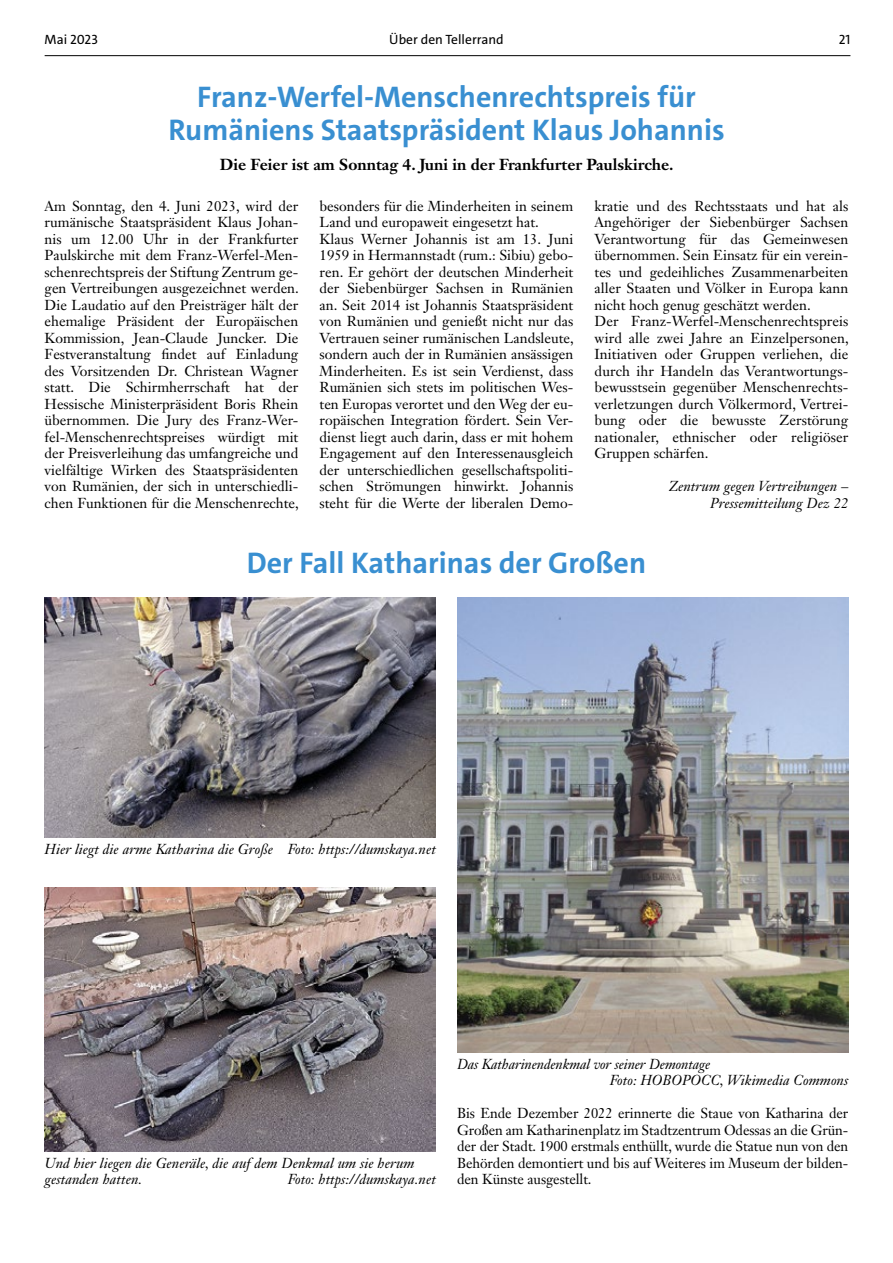
<style>
.page{position:relative;width:893px;height:1263px;background:#fff}
.page>*{position:absolute;margin:0;border:0;box-sizing:border-box;transform-origin:0 0}
.t1{font:700 30px/33px "The Sans";color:#398fd1;text-align:center}
.t2{font:700 15.75px "Janson Text LT Std";color:#000}
.t3{font:14.25px/16.5px "Janson Text LT Std";color:#000;text-align:justify}
.t4{font:italic 14.25px/16.5px "Janson Text LT Std";letter-spacing:.005em;color:#000}
.t5{font:13.5px "The Sans";color:#000}
</style>
<div class="page">
<hr style="left:45px;top:55px;width:805px;height:1px;background:#000">
<img style="left:45px;top:597px;width:391px;height:241px">
<img style="left:45px;top:887px;width:391px;height:264px">
<img style="left:457px;top:597px;width:391px;height:455px">
<p class="t5" style="left:45px;top:31px;width:55px">Mai 2023</p>
<p class="t5" style="left:389px;top:31px;width:116px">Über den Tellerrand</p>
<p class="t5" style="left:839px;top:31px;width:13px">21</p>
<h1 class="t1" style="left:168px;top:81px;width:558px">Franz-Werfel-Menschenrechtspreis für<br>Rumäniens Staatspräsident Klaus Johannis</h1>
<p class="t2" style="left:220px;top:154px;width:455px">Die Feier ist am Sonntag 4. Juni in der Frankfurter Paulskirche.</p>
<p class="t3" style="left:320px;top:197px;width:256px;text-align:left">besonders für die Minderheiten in seinem Land und europaweit eingesetzt hat.<br>Klaus Werner Johannis ist am 13. Juni 1959 in Hermannstadt (rum.: Sibiu) gebo&shy;ren. Er gehört der deutschen Minderheit der Siebenbürger Sachsen in Rumänien an. Seit 2014 ist Johannis Staatspräsident von Rumänien und genießt nicht nur das Vertrauen seiner rumänischen Landsleute, sondern auch der in Rumänien ansässigen Minderheiten. Es ist sein Verdienst, dass Rumänien sich stets im politischen Wes&shy;ten Europas verortet und den Weg der eu&shy;ropäischen Integration fördert. Sein Ver&shy;dienst liegt auch darin, dass er mit hohem Engagement auf den Interessenausgleich der unterschiedlichen gesellschaftspoliti&shy;schen Strömungen hinwirkt. Johannis steht für die Werte der liberalen Demo-</p>
<p class="t3" style="left:595px;top:197px;width:256px;text-align:left">kratie und des Rechtsstaats und hat als Angehöriger der Siebenbürger Sachsen Verantwortung für das Gemeinwesen übernommen. Sein Einsatz für ein verein&shy;tes und gedeihliches Zusammenarbeiten aller Staaten und Völker in Europa kann nicht hoch genug geschätzt werden.<br>Der Franz-Werfel-Menschenrechtspreis wird alle zwei Jahre an Einzelpersonen, Initiativen oder Gruppen verliehen, die durch ihr Handeln das Verantwortungs&shy;bewusstsein gegenüber Menschenrechts&shy;verletzungen durch Völkermord, Vertrei&shy;bung oder die bewusste Zerstörung nationaler, ethnischer oder religiöser Gruppen schärfen.</p>
<p class="t3" style="left:45px;top:197px;width:256px">Am Sonntag, den 4. Juni 2023, wird der rumänische Staatspräsident Klaus Johan&shy;nis um 12.00 Uhr in der Frankfurter Paulskirche mit dem Franz-Werfel-Men&shy;schenrechtspreis der Stiftung Zentrum ge&shy;gen Vertreibungen ausgezeichnet werden.<br>Die Laudatio auf den Preisträger hält der ehemalige Präsident der Europäischen Kommission, Jean-Claude Juncker. Die Festveranstaltung findet auf Einladung des Vorsitzenden Dr. Christean Wagner statt. Die Schirmherrschaft hat der Hessische Ministerpräsident Boris Rhein übernommen. Die Jury des Franz-Wer&shy;fel-Menschenrechtspreises würdigt mit der Preisverleihung das umfangreiche und vielfältige Wirken des Staatspräsidenten von Rumänien, der sich in unterschiedli&shy;chen Funktionen für die Menschenrechte,</p>
<p class="t4" style="left:669px;top:478px;width:181px;text-align:right">Zentrum gegen Vertreibungen –<br>Pressemitteilung Dez 22</p>
<h1 class="t1" style="left:247px;top:547px;width:401px">Der Fall Katharinas der Großen</h1>
<p class="t4" style="left:45px;top:841px;width:393px">Hier liegt die arme Katharina die Große Foto: https://dumskaya.net</p>
<p class="t4" style="left:45px;top:1155px;width:372px">Und hier liegen die Generäle, die auf dem Denkmal um sie herum gestanden hatten.</p>
<p class="t4" style="left:288px;top:1171px;width:150px">Foto: https://dumskaya.net</p>
<p class="t4" style="left:610px;top:1056px;width:240px;text-indent:-153px">Das Katharinendenkmal vor seiner Demontage<br>Foto: HOBOPOCC, Wikimedia Commons</p>
<p class="t3" style="left:457px;top:1105px;width:393px">Bis Ende Dezember 2022 erinnerte die Staue von Katharina der Großen am Katharinenplatz im Stadtzentrum Odessas an die Grün&shy;der der Stadt. 1900 erstmals enthüllt, wurde die Statue nun von den Behörden demontiert und bis auf Weiteres im Museum der bilden&shy;den Künste ausgestellt.</p>
</div>
